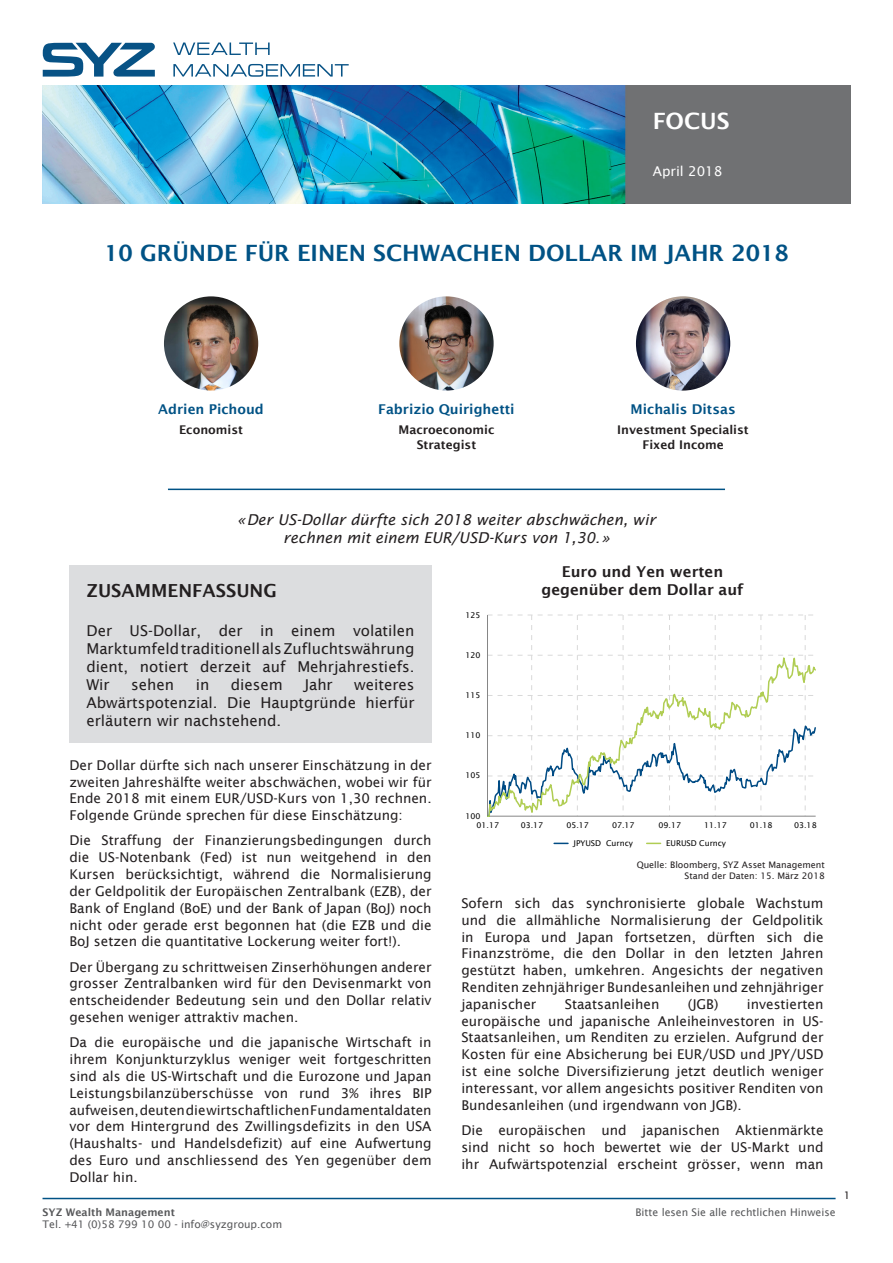
<style>
.page{position:relative;width:893px;height:1263px;background:#fff}
.page>*{position:absolute;margin:0;border:0;box-sizing:border-box;transform-origin:0 0}
.TItre_PRINCIPAL{font:600 22.5px "Lucida Sans";color:#005285}
.t1{font:600 22.5px "Lucida Sans";color:#fff}
.Texte_courant{font:600 18px "Lucida Sans";color:#231f20}
.Texte_courant_-_list{font:15px/18px "Lucida Sans";color:#231f20;text-align:justify}
.Texte_courant-2{font:italic 15px/18px "Lucida Sans";color:#231f20;text-align:center}
.Texte_courant-3{font:600 15px/18px "Lucida Sans";color:#231f20;text-align:center}
.Texte_courant-4{font:13.5px/16.8px "Lucida Sans";color:#231f20;text-align:justify}
.Texte_courant_-_list-2{font:600 13.5px "Lucida Sans";color:#005285}
.t2{font:13.5px "Lucida Sans";color:#fff}
.Texte_courant_-_list-3{font:600 12px/15px "Lucida Sans";color:#231f20;text-align:center}
.t3{font:10.5px "Lucida Sans";color:#57585a}
.t4{font:600 10.5px "Lucida Sans";color:#57585a}
.Numèro_de_page{font:10.5px "Lucida Sans";color:#231f20}
.Source_data{font:9px "Lucida Sans";color:#231f20}
.t5{font:7.95px "Lucida Sans";color:#000}
</style>
<div class="page">
<img style="left:43px;top:86px;width:807px;height:117px">
<svg style="left:43px;top:43px;width:112px;height:34px"></svg>
<svg style="left:173px;top:43px;width:97px;height:12px"></svg>
<svg style="left:173px;top:64px;width:176px;height:13px"></svg>
<hr style="left:43px;top:1198px;width:793px;height:1px;background:#005285">
<hr style="left:168px;top:489px;width:557px;height:1px;background:#005285">
<img style="left:164px;top:296px;width:94px;height:94px;border-radius:47px">
<img style="left:399px;top:296px;width:95px;height:94px;border-radius:47px">
<div style="left:69px;top:566px;width:363px;height:177px;background:#dcdddf"></div>
<img style="left:636px;top:296px;width:94px;height:94px;border-radius:47px">
<svg style="left:487px;top:615px;width:329px;height:202px"></svg>
<svg style="left:554px;top:843px;width:14px;height:1px"></svg>
<svg style="left:647px;top:843px;width:14px;height:1px"></svg>
<h1 class="t1" style="left:653px;top:108px;width:78px">FOCUS</h1>
<p class="t2" style="left:653px;top:163px;width:71px">April 2018</p>
<p class="TItre_PRINCIPAL" style="left:104px;top:240px;width:686px">10 GRÜNDE FÜR EINEN SCHWACHEN DOLLAR IM JAHR 2018</p>
<p class="Texte_courant_-_list-2" style="left:158px;top:402px;width:107px">Adrien Pichoud</p>
<p class="Texte_courant_-_list-3" style="left:179px;top:422px;width:65px">Economist</p>
<p class="Texte_courant_-_list-2" style="left:378px;top:402px;width:138px">Fabrizio Quirighetti</p>
<p class="Texte_courant_-_list-3" style="left:398px;top:422px;width:98px">Macroeconomic<br>Strategist</p>
<p class="Texte_courant_-_list-2" style="left:630px;top:402px;width:107px">Michalis Ditsas</p>
<p class="Texte_courant_-_list-3" style="left:617px;top:422px;width:133px">Investment Specialist<br>Fixed Income</p>
<p class="Texte_courant-2" style="left:237px;top:510px;width:420px">«Der US-Dollar dürfte sich 2018 weiter abschwächen, wir rechnen mit einem EUR/USD-Kurs von 1,30.»</p>
<p class="Texte_courant" style="left:86px;top:580px;width:192px">ZUSAMMENFASSUNG</p>
<p class="Texte_courant_-_list" style="left:86px;top:621px;width:330px">Der US-Dollar, der in einem volatilen Marktumfeld traditionell als Zufluchtswährung dient, notiert derzeit auf Mehrjahrestiefs.<br>Wir</p>
<p class="Texte_courant_-_list" style="left:131px;top:675px;width:44px">sehen</p>
<p class="Texte_courant_-_list" style="left:196px;top:675px;width:15px">in</p>
<p class="Texte_courant_-_list" style="left:231px;top:675px;width:54px">diesem</p>
<p class="Texte_courant_-_list" style="left:304px;top:675px;width:30px">Jahr</p>
<p class="Texte_courant_-_list" style="left:86px;top:675px;width:330px;text-indent:268px">weiteres Abwärtspotenzial. Die Hauptgründe hierfür erläutern wir nachstehend.</p>
<p class="Texte_courant-4" style="left:69px;top:756px;width:364px">Der Dollar dürfte sich nach unserer Einschätzung in der zweiten Jahreshälfte weiter abschwächen, wobei wir für Ende 2018 mit einem EUR/USD-Kurs von 1,30 rechnen.<br>Folgende Gründe sprechen für diese Einschätzung:</p>
<p class="Texte_courant-4" style="left:69px;top:832px;width:364px">Die Straffung der Finanzierungsbedingungen durch die US-Notenbank (Fed) ist nun weitgehend in den Kursen berücksichtigt, während die Normalisierung der Geldpolitik der Europäischen Zentralbank (EZB), der Bank of England (BoE) und der Bank of Japan (BoJ) noch nicht oder gerade erst begonnen hat (die EZB und die BoJ setzen die quantitative Lockerung weiter fort!).</p>
<p class="Texte_courant-4" style="left:69px;top:958px;width:364px">Der Übergang zu schrittweisen Zinserhöhungen anderer grosser Zentralbanken wird für den Devisenmarkt von entscheidender Bedeutung sein und den Dollar relativ gesehen weniger attraktiv machen.</p>
<p class="Texte_courant-4" style="left:69px;top:1034px;width:364px">Da die europäische und die japanische Wirtschaft in ihrem Konjunkturzyklus weniger weit fortgeschritten sind als die US-Wirtschaft und die Eurozone und Japan Leistungsbilanzüberschüsse von rund 3% ihres BIP aufweisen, deuten die wirtschaftlichen Fundamentaldaten vor dem Hintergrund des Zwillingsdefizits in den USA (Haushalts- und Handelsdefizit) auf eine Aufwertung des Euro und anschliessend des Yen gegenüber dem Dollar hin.</p>
<p class="t5" style="left:465px;top:610px;width:17px">125</p>
<p class="t5" style="left:465px;top:650px;width:17px">120</p>
<p class="t5" style="left:465px;top:691px;width:17px">115</p>
<p class="t5" style="left:465px;top:731px;width:17px">110</p>
<p class="t5" style="left:465px;top:771px;width:17px">105</p>
<p class="t5" style="left:465px;top:811px;width:17px">100</p>
<p class="Texte_courant-3" style="left:541px;top:563px;width:204px">Euro und Yen werten gegenüber dem Dollar auf</p>
<p class="t5" style="left:476px;top:821px;width:24px">01.17</p>
<p class="t5" style="left:521px;top:821px;width:24px">03.17</p>
<p class="t5" style="left:566px;top:821px;width:24px">05.17</p>
<p class="t5" style="left:612px;top:821px;width:24px">07.17</p>
<p class="t5" style="left:658px;top:821px;width:24px">09.17</p>
<p class="t5" style="left:704px;top:821px;width:24px">11.17</p>
<p class="t5" style="left:750px;top:821px;width:24px">01.18</p>
<p class="t5" style="left:794px;top:821px;width:24px">03.18</p>
<p class="t5" style="left:574px;top:838px;width:61px">JPYUSD Curncy</p>
<p class="t5" style="left:666px;top:838px;width:61px">EURUSD Curncy</p>
<p class="Source_data" style="left:637px;top:860px;width:190px">Quelle: Bloomberg, SYZ Asset Management</p>
<p class="Source_data" style="left:685px;top:870px;width:142px">Stand der Daten: 15. März 2018</p>
<p class="Texte_courant-4" style="left:461px;top:895px;width:364px">Sofern sich das synchronisierte globale Wachstum und die allmähliche Normalisierung der Geldpolitik in Europa und Japan fortsetzen, dürften sich die Finanzströme, die den Dollar in den letzten Jahren gestützt haben, umkehren. Angesichts der negativen Renditen zehnjähriger Bundesanleihen und zehnjähriger japanischer</p>
<p class="Texte_courant-4" style="left:565px;top:996px;width:96px">Staatsanleihen</p>
<p class="Texte_courant-4" style="left:688px;top:996px;width:32px">(JGB)</p>
<p class="Texte_courant-4" style="left:461px;top:996px;width:364px;text-indent:286px">investierten europäische und japanische Anleiheinvestoren in US-Staatsanleihen, um Renditen zu erzielen. Aufgrund der Kosten für eine Absicherung bei EUR/USD und JPY/USD ist eine solche Diversifizierung jetzt deutlich weniger interessant, vor allem angesichts positiver Renditen von Bundesanleihen (und irgendwann von JGB).</p>
<p class="Texte_courant-4" style="left:461px;top:1122px;width:364px">Die europäischen und japanischen Aktienmärkte sind nicht so hoch bewertet wie der US-Markt und ihr Aufwärtspotenzial erscheint grösser, wenn man</p>
<p class="t4" style="left:43px;top:1207px;width:134px">SYZ Wealth Management</p>
<p class="t3" style="left:636px;top:1206px;width:201px">Bitte lesen Sie alle rechtlichen Hinweise</p>
<p class="t3" style="left:43px;top:1219px;width:241px">Tel. +41 (0)58 799 10 00 - info@syzgroup.com</p>
<p class="Numèro_de_page" style="left:844px;top:1189px;width:8px">1</p>
</div>
